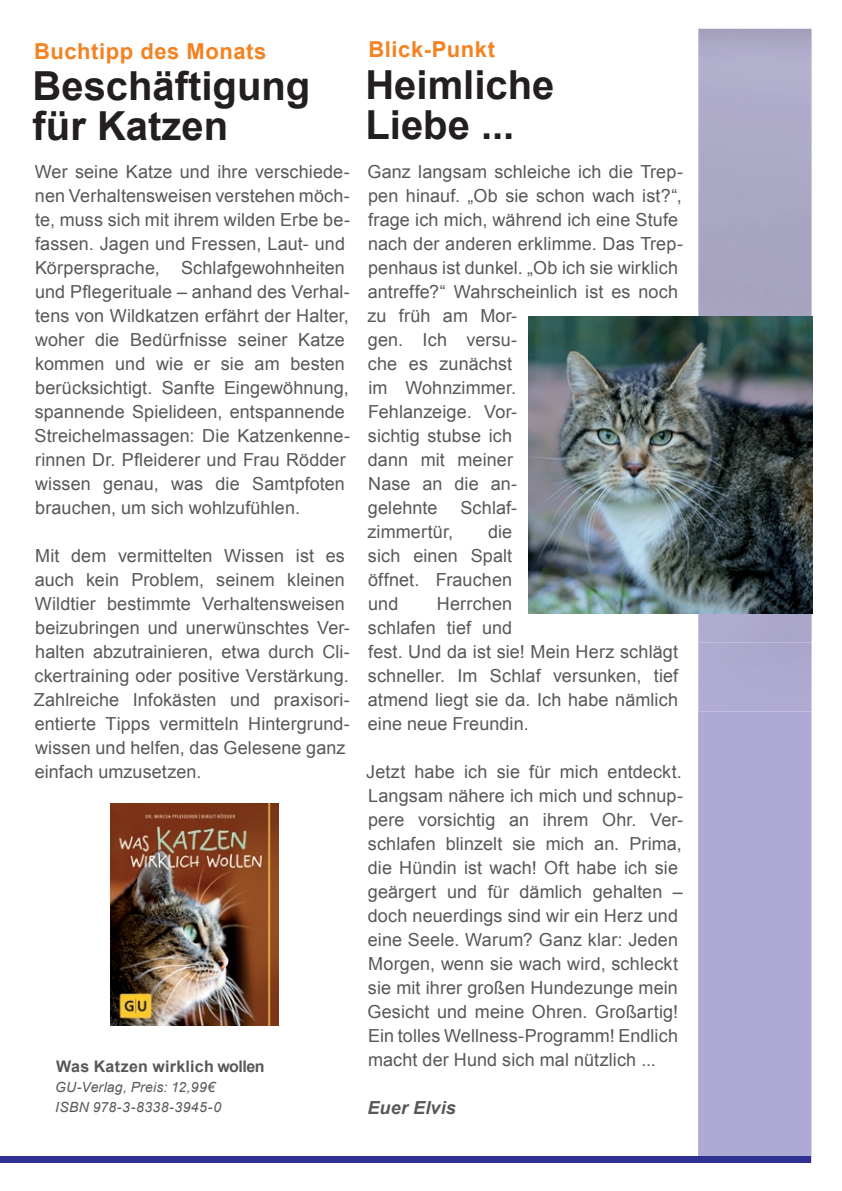
<style>
.page{position:relative;width:842px;height:1191px;background:#fff}
.page>*{position:absolute;margin:0;border:0;box-sizing:border-box;transform-origin:0 0}
.t1{font:700 40px/40px "Arial";color:#231f20}
.t2{font:700 22px "Arial";letter-spacing:.025em;color:#f58220}
.t3{font:18px/24px "Arial";letter-spacing:.005em;color:#57585a}
.t4{font:italic 700 18px "Arial";letter-spacing:.01em;color:#57585a}
.t5{font:700 16px "Arial";letter-spacing:.015em;color:#57585a}
.t6{font:italic 14px/20px "Arial";letter-spacing:.015em;color:#57585a}
</style>
<div class="page">
<div style="left:698px;top:711px;width:113px;height:446px;background:#afaad3"></div>
<div style="left:0;top:1157px;width:811px;height:6px;background:#2e3092"></div>
<img style="left:698px;top:28px;width:113px;height:683px">
<div style="left:698px;top:613px;width:114px;height:29px;background:#ada9cc"></div>
<img style="left:528px;top:316px;width:285px;height:297px">
<img style="left:111px;top:804px;width:168px;height:221px">
<p class="t2" style="left:34px;top:36px;width:234px">Buchtipp des Monats</p>
<p class="t2" style="left:369px;top:35px;width:128px">Blick-Punkt</p>
<h1 class="t1" style="left:33px;top:67px;width:279px">Beschäftigung für Katzen</h1>
<h1 class="t1" style="left:365px;top:66px;width:190px">Heimliche<br>Liebe ...</h1>
<p class="t3" style="left:35px;top:159px;width:317px">Wer seine Katze und ihre verschiede&shy;nen Verhaltensweisen verstehen möch&shy;te, muss sich mit ihrem wilden Erbe be&shy;fassen. Jagen und Fressen, Laut- und Körpersprache, Schlafgewohnheiten und Pflegerituale – anhand des Verhal&shy;tens von Wildkatzen erfährt der Halter, woher die Bedürfnisse seiner Katze kommen und wie er sie am besten berücksichtigt. Sanfte Eingewöhnung, spannende Spielideen, entspannende Streichelmassagen: Die Katzenkenne&shy;rinnen Dr. Pfleiderer und Frau Rödder wissen genau, was die Samtpfoten brauchen, um sich wohlzufühlen.</p>
<p class="t3" style="left:34px;top:543px;width:318px">Mit dem vermittelten Wissen ist es auch kein Problem, seinem kleinen Wildtier bestimmte Verhaltensweisen beizubringen und unerwünschtes Ver&shy;halten abzutrainieren, etwa durch Cli&shy;ckertraining oder positive Verstärkung.<br>Zahlreiche Infokästen und praxisori&shy;entierte Tipps vermitteln Hintergrund&shy;wissen und helfen, das Gelesene ganz einfach umzusetzen.</p>
<p class="t5" style="left:56px;top:1055px;width:210px">Was Katzen wirklich wollen</p>
<p class="t6" style="left:55px;top:1077px;width:168px">GU-Verlag, Preis: 12,99€<br>ISBN 978-3-8338-3945-0</p>
<p class="t3" style="left:367px;top:160px;width:317px">Ganz langsam schleiche ich die Trep&shy;pen hinauf. „Ob sie schon wach ist?“, frage ich mich, während ich eine Stufe nach der anderen erklimme. Das Trep&shy;penhaus ist dunkel. „Ob ich sie wirklich antreffe?“ Wahrscheinlich ist es noch zu früh am Mor-<br>gen. Ich versu-<br>che es zunächst<br>im Wohnzimmer.<br>Fehlanzeige. Vor-<br>sichtig stubse ich<br>dann mit meiner<br>Nase an die an-<br>gelehnte</p>
<p class="t3" style="left:460px;top:495px;width:58px">Schlaf-</p>
<p class="t3" style="left:367px;top:519px;width:87px">zimmertür,</p>
<p class="t3" style="left:368px;top:519px;width:146px;text-align:justify;text-indent:120px">die sich einen Spalt öffnet. Frauchen und</p>
<p class="t3" style="left:368px;top:591px;width:312px;text-indent:69px">Herrchen<br>schlafen tief und<br>fest. Und da ist sie! Mein Herz schlägt schneller. Im Schlaf versunken, tief atmend liegt sie da. Ich habe nämlich eine neue Freundin.</p>
<p class="t3" style="left:366px;top:759px;width:318px">Jetzt habe ich sie für mich entdeckt.<br>Langsam nähere ich mich und schnup&shy;pere vorsichtig an ihrem Ohr. Ver&shy;schlafen blinzelt sie mich an. Prima, die Hündin ist wach! Oft habe ich sie geärgert und für dämlich gehalten – doch neuerdings sind wir ein Herz und eine Seele. Warum? Ganz klar: Jeden Morgen, wenn sie wach wird, schleckt sie mit ihrer großen Hundezunge mein Gesicht und meine Ohren. Großartig!<br>Ein tolles Wellness-Programm! Endlich macht der Hund sich mal nützlich ...</p>
<p class="t4" style="left:367px;top:1095px;width:90px">Euer Elvis</p>
</div>
